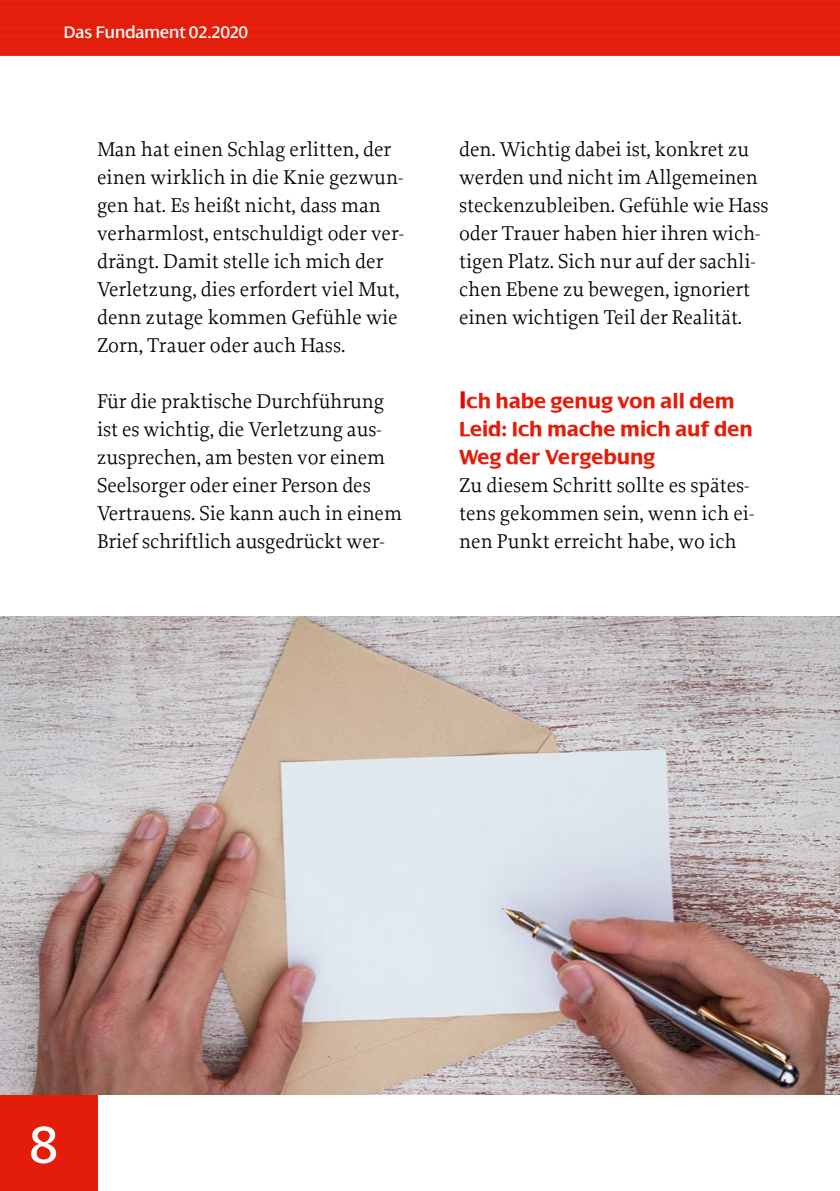
<style>
.page{position:relative;width:840px;height:1191px;background:#fff}
.page>*{position:absolute;margin:0;border:0;box-sizing:border-box;transform-origin:0 0}
.t1{font:55.4px "Dialog";color:#fff}
.t2{font:700 22px/28px "Dialog";color:#e41d0b}
.t3{font:21px/28px "Proforma";letter-spacing:-.005em;color:#000}
.t4{font:18px "Dialog";color:#fff}
.s1{font-size:26px;color:#e3000b}
</style>
<div class="page">
<hr style="left:0;top:0;width:839px;height:4px;background:#e4210e">
<div style="left:0;top:2px;width:839px;height:5px;background:#e41d0b"></div>
<div style="left:0;top:6px;width:839px;height:5px;background:#e4210e"></div>
<div style="left:0;top:9px;width:839px;height:5px;background:#e41d0b"></div>
<div style="left:0;top:13px;width:839px;height:5px;background:#e4210e"></div>
<div style="left:0;top:16px;width:839px;height:5px;background:#e41d0b"></div>
<div style="left:0;top:20px;width:839px;height:5px;background:#e4210e"></div>
<div style="left:0;top:23px;width:839px;height:5px;background:#e41d0b"></div>
<div style="left:0;top:27px;width:839px;height:5px;background:#e4210e"></div>
<div style="left:0;top:30px;width:839px;height:5px;background:#e41d0b"></div>
<div style="left:0;top:34px;width:839px;height:5px;background:#e4210e"></div>
<div style="left:0;top:37px;width:839px;height:5px;background:#e41d0b"></div>
<hr style="left:0;top:41px;width:839px;height:4px;background:#e4210e">
<div style="left:0;top:44px;width:839px;height:5px;background:#e41d0b"></div>
<hr style="left:0;top:48px;width:839px;height:4px;background:#e4210e">
<div style="left:0;top:51px;width:839px;height:5px;background:#e41d0b"></div>
<div style="left:0;top:1094px;width:97px;height:97px;background:#e41d0b"></div>
<img style="left:0;top:616px;width:839px;height:478px">
<p class="t4" style="left:64px;top:22px;width:185px">Das Fundament 02.2020</p>
<p class="t3" style="left:97px;top:135px;width:308px">Man hat einen Schlag erlitten, der einen wirklich in die Knie gezwun&shy;gen hat. Es heißt nicht, dass man verharmlost, entschuldigt oder ver&shy;drängt. Damit stelle ich mich der Verletzung, dies erfordert viel Mut, denn zutage kommen Gefühle wie Zorn, Trauer oder auch Hass.</p>
<p class="t3" style="left:97px;top:387px;width:306px">Für die praktische Durchführung ist es wichtig, die Verletzung aus&shy;zusprechen, am besten vor einem Seelsorger oder einer Person des Vertrauens. Sie kann auch in einem Brief schriftlich ausgedrückt wer-</p>
<p class="t3" style="left:459px;top:135px;width:311px">den. Wichtig dabei ist, konkret zu werden und nicht im Allgemeinen steckenzubleiben. Gefühle wie Hass oder Trauer haben hier ihren wich&shy;tigen Platz. Sich nur auf der sachli&shy;chen Ebene zu bewegen, ignoriert einen wichtigen Teil der Realität.</p>
<p class="t2" style="left:459px;top:387px;width:295px"><span class="s1">I</span>ch habe genug von all dem<br>Leid: Ich mache mich auf den<br>Weg der Vergebung</p>
<p class="t3" style="left:459px;top:471px;width:296px">Zu diesem Schritt sollte es spätes&shy;tens gekommen sein, wenn ich ei&shy;nen Punkt erreicht habe, wo ich</p>
<h1 class="t1" style="left:30px;top:1115px;width:29px">8</h1>
</div>
